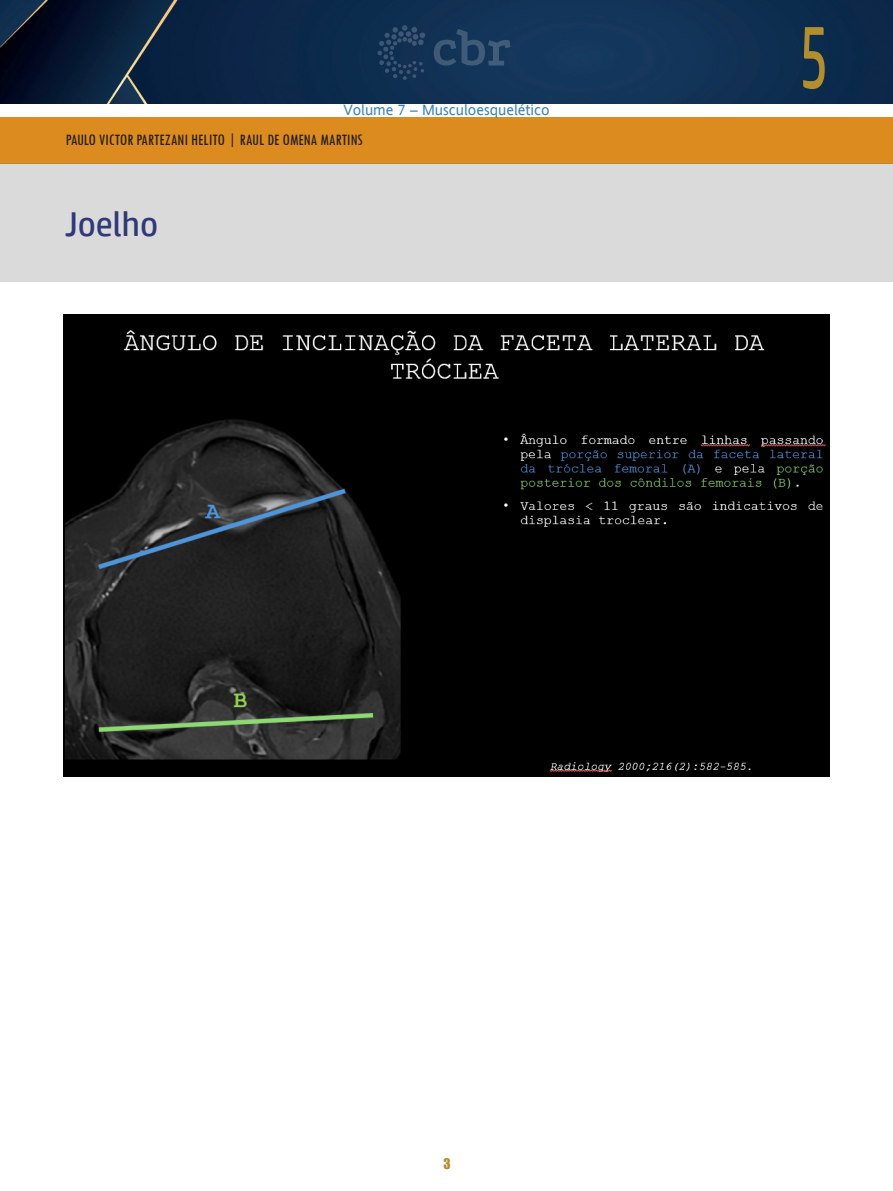
<style>
.page{position:relative;width:893px;height:1191px;background:#fff}
.page>*{position:absolute;margin:0;border:0;box-sizing:border-box;transform-origin:0 0}
.numero_capitulo{font:90px "HP Simplified";color:#b38e2e;scale:.6 1}
.titulo_capitulo{font:34.5px "HP Simplified";color:#2f3977}
.autores{font:condensed 16.5px "Tw Cen";color:#231f20}
.t1{font:15px "Andale Sansfor VST";color:#3981b6}
.t2{font:13.5px "Impact";color:#b38e2e}
</style>
<div class="page">
<img style="left:0;top:0;width:893px;height:103px">
<div style="left:0;top:117px;width:893px;height:46px;background:#dc8b1f"></div>
<div style="left:0;top:163px;width:893px;height:119px;background:#dadadb"></div>
<svg style="left:434px;top:29px;width:76px;height:37px"></svg>
<svg style="left:377px;top:25px;width:48px;height:55px"></svg>
<img style="left:64px;top:315px;width:765px;height:461px">
<p class="t1" style="left:343px;top:100px;width:208px">Volume 7 – Musculoesquelético</p>
<p class="autores" style="left:66px;top:129px;width:299px">PAULO VICTOR PARTEZANI HELITO | RAUL DE OMENA MARTINS</p>
<p class="titulo_capitulo" style="left:65px;top:204px;width:95px">Joelho</p>
<p class="numero_capitulo" style="left:799px;top:5px;width:50px">5</p>
<p class="t2" style="left:443px;top:1153px;width:9px">3</p>
</div>
